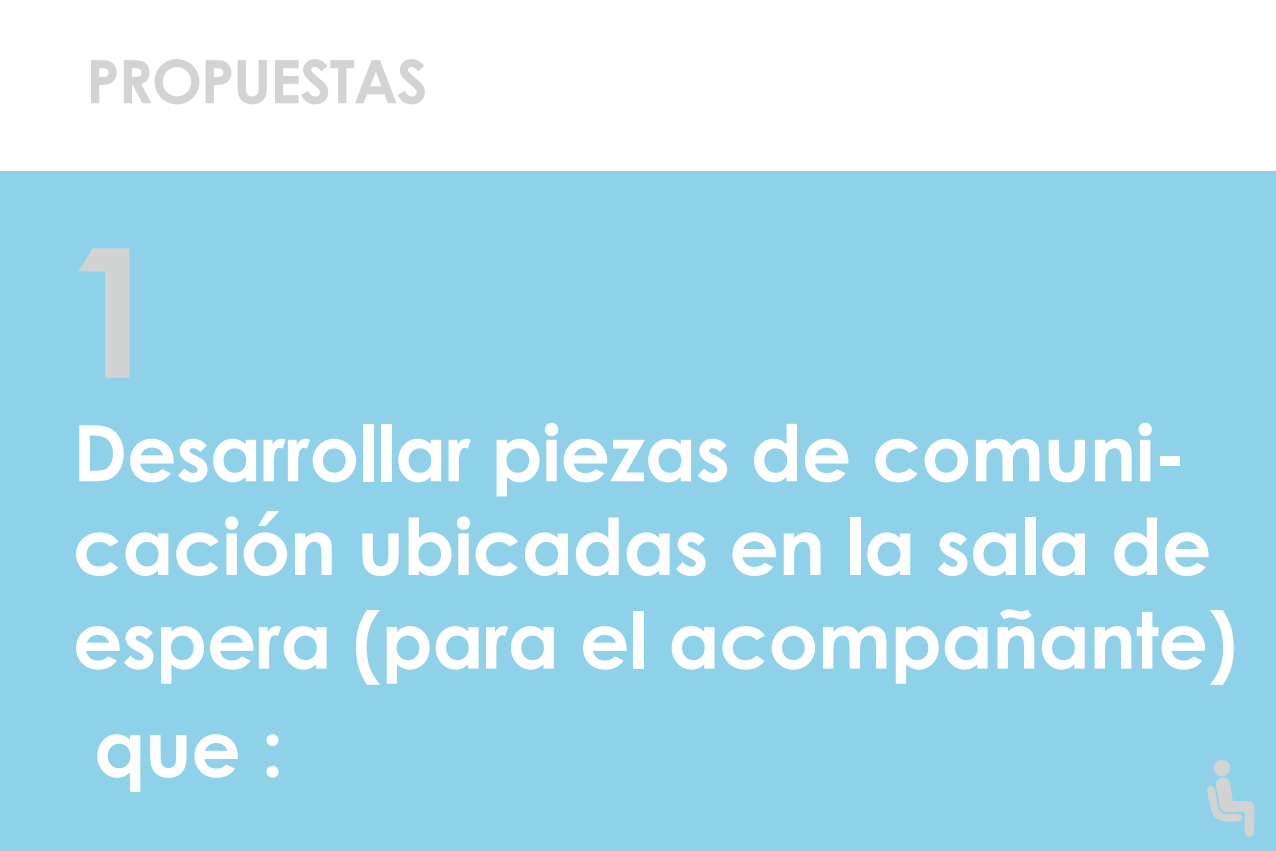
<style>
.page{position:relative;width:1276px;height:851px;background:#fff}
.page>*{position:absolute;margin:0;border:0;box-sizing:border-box;transform-origin:0 0}
.t1{font:700 180px "Century Gothic";color:#d2d3d3}
.t2{font:700 78px/93.6px "Century Gothic";letter-spacing:-.01em;color:#fff}
.t3{font:700 60px "Century Gothic";letter-spacing:-.025em;color:#d2d3d3}
</style>
<div class="page">
<div style="left:0;top:171px;width:1275px;height:679px;background:#8fd1e9"></div>
<svg style="left:1207px;top:760px;width:48px;height:77px"></svg>
<p class="t3" style="left:86px;top:44px;width:343px">PROPUESTAS</p>
<p class="t1" style="left:63px;top:199px;width:102px">1</p>
<p class="t2" style="left:73px;top:404px;width:1166px">Desarrollar piezas de comuni&shy;cación ubicadas en la sala de espera (para el acompañante)</p>
<p class="t2" style="left:94px;top:699px;width:191px">que :</p>
</div>
